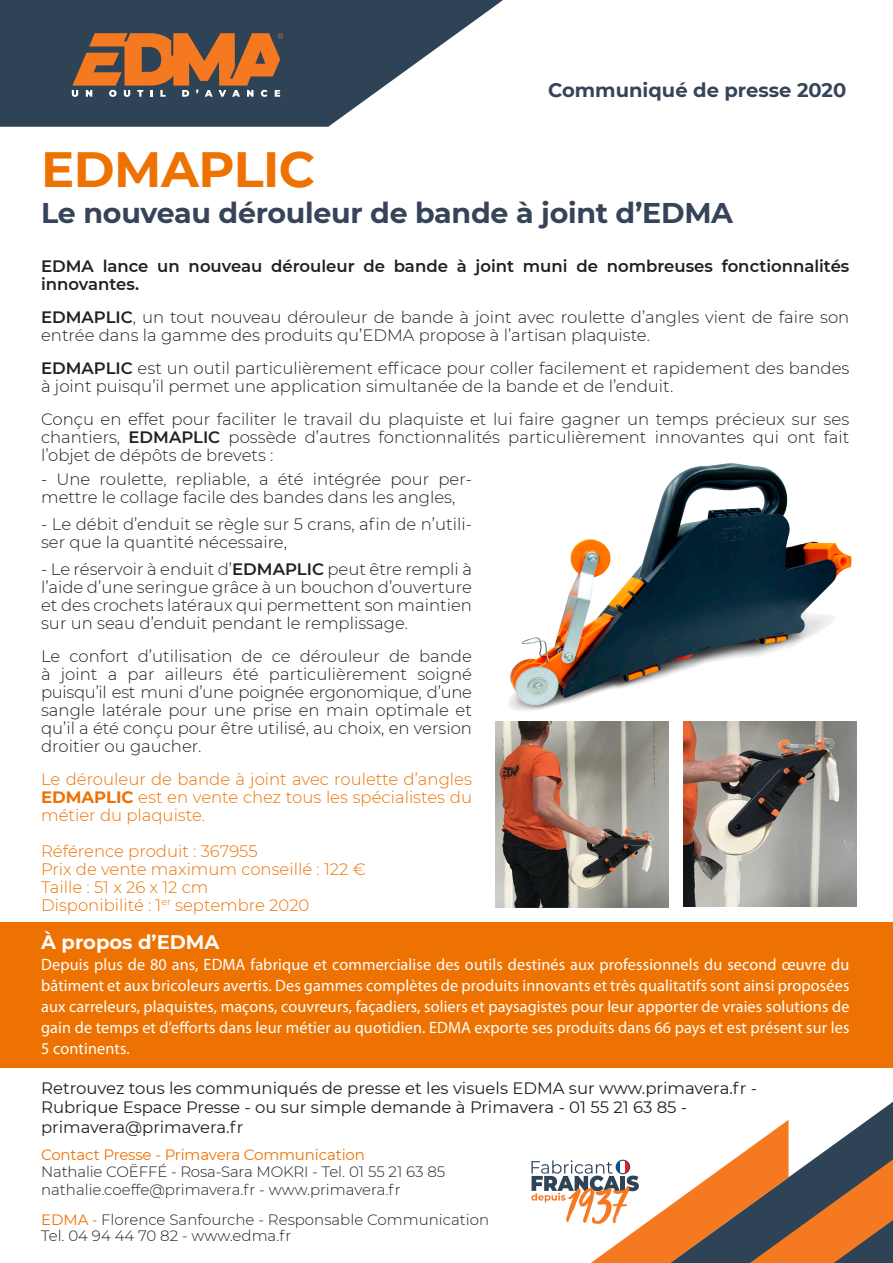
<style>
.page{position:relative;width:893px;height:1263px;background:#fff}
.page>*{position:absolute;margin:0;border:0;box-sizing:border-box;transform-origin:0 0}
.t1{font:700 49.5px "Montserrat";letter-spacing:-.01em;color:#ee7202}
.t2{font:900 45px "Montserrat";letter-spacing:-.01em;color:#2f4357}
.t3{font:700 28.5px "Montserrat";letter-spacing:-.01em;color:#364459}
.t4{font:900 24px/24px "Montserrat";color:#231f20}
.t5{font:700 19.5px "Montserrat";color:#364459}
.t6{font:700 19.5px "Montserrat";color:#fff}
.t7{font:800 16.65px "Montserrat";color:#2f4357}
.t8{font:300 16.5px/18px "Montserrat";color:#231f20}
.t9{font:16.5px/21px "Myriad Pro";letter-spacing:.01em;color:#fff;text-align:justify}
.t10{font:300 16.5px/18px "Montserrat";color:#ee7202;text-align:justify}
.t11{font:16.5px "Montserrat";color:#231f20}
.t12{font:600 16.5px/18px "Montserrat";color:#231f20}
.t13{font:300 15px "Montserrat";color:#231f20}
.t14{font:15px "Montserrat";letter-spacing:-.01em;color:#ee7202}
.t15{font:10.5px "Montserrat";color:#231f20}
.t16{font:9.75px "Montserrat";color:#231f20}
.s1{font-weight:600}
.s2{font-weight:700}
.s3{font-family:"Viva Beautiful";font-weight:400;font-size:34.5px;color:#f47921}
.s4{font-weight:400;color:#ee7202}
.s5{font-family:"Myriad Pro";font-weight:400;color:#ee7202}
</style>
<div class="page">
<div style="left:0;top:923px;width:893px;height:145px;background:#ee7202"></div>
<svg style="left:531px;top:1102px;width:362px;height:161px"></svg>
<svg style="left:616px;top:1160px;width:14px;height:14px"></svg>
<svg style="left:617px;top:1161px;width:4px;height:12px"></svg>
<hr style="left:621px;top:1161px;width:4px;height:12px;background:#fff">
<svg style="left:625px;top:1161px;width:4px;height:12px"></svg>
<svg style="left:0;top:0;width:503px;height:127px;fill:#2f4357"></svg>
<svg style="left:72px;top:33px;width:211px;height:64px;background:#a0663e"></svg>
<img style="left:495px;top:463px;width:362px;height:287px">
<img style="left:495px;top:722px;width:173px;height:185px">
<img style="left:683px;top:722px;width:173px;height:185px">
<p class="t5" style="left:548px;top:76px;width:300px">Communiqué de presse 2020</p>
<p class="t1" style="left:41px;top:134px;width:275px">EDMAPLIC</p>
<p class="t3" style="left:41px;top:192px;width:693px">Le nouveau dérouleur de bande à joint d’EDMA</p>
<p class="t12" style="left:41px;top:256px;width:810px">EDMA lance un nouveau dérouleur de bande à joint muni de nombreuses fonctionnalités innovantes.</p>
<p class="t8" style="left:41px;top:307px;width:810px"><span class="s1">EDMAPLIC</span>, un tout nouveau dérouleur de bande à joint avec roulette d’angles vient de faire son entrée dans la gamme des produits qu’EDMA propose à l’artisan plaquiste.</p>
<p class="t8" style="left:41px;top:358px;width:810px"><span class="s1">EDMAPLIC</span> est un outil particulièrement efficace pour coller facilement et rapidement des bandes à joint puisqu’il permet une application simultanée de la bande et de l’enduit.</p>
<p class="t8" style="left:41px;top:409px;width:810px;text-align:justify">Conçu en effet pour faciliter le travail du plaquiste et lui faire gagner un temps précieux sur ses chantiers, <span class="s1">EDMAPLIC</span> possède d’autres fonctionnalités particulièrement innovantes qui ont fait l’objet de dépôts de brevets :</p>
<p class="t8" style="left:41px;top:469px;width:432px">- Une roulette, repliable, a été intégrée pour per&shy;mettre le collage facile des bandes dans les angles,</p>
<p class="t8" style="left:41px;top:514px;width:432px">- Le débit d’enduit se règle sur 5 crans, afin de n’utili&shy;ser que la quantité nécessaire,</p>
<p class="t8" style="left:41px;top:559px;width:432px;text-align:justify">- Le réservoir à enduit d’<span class="s1">EDMAPLIC</span> peut être rempli à l’aide d’une seringue grâce à un bouchon d’ouverture et des crochets latéraux qui permettent son maintien sur un seau d’enduit pendant le remplissage.</p>
<p class="t8" style="left:41px;top:646px;width:432px;text-align:justify">Le confort d’utilisation de ce dérouleur de bande à joint a par ailleurs été particulièrement soigné puisqu’il est muni d’une poignée ergonomique, d’une sangle latérale pour une prise en main optimale et qu’il a été conçu pour être utilisé, au choix, en version droitier ou gaucher.</p>
<p class="t10" style="left:41px;top:769px;width:432px">Le dérouleur de bande à joint avec roulette d’angles <span class="s2">EDMAPLIC</span> est en vente chez tous les spécialistes du métier du plaquiste.</p>
<p class="t10" style="left:41px;top:841px;width:218px">Référence produit : 367955</p>
<p class="t10" style="left:41px;top:859px;width:326px">Prix de vente maximum conseillé : 122 €</p>
<p class="t10" style="left:41px;top:877px;width:169px">Taille : 51 x 26 x 12 cm</p>
<p class="t10" style="left:41px;top:895px;width:270px">Disponibilité : 1<sup>er</sup> septembre 2020</p>
<p class="t15" style="left:478px;top:325px;width:73px">Réf. : 178055 |</p>
<p class="t2" style="left:478px;top:333px;width:249px">PATCH’UP</p>
<p class="t4" style="left:478px;top:396px;width:283px">Réparateur de plaque de plâtre 15 cm</p>
<p class="t7" style="left:532px;top:373px;width:204px">DISPONIBILITÉ <span class="s3">Fevrier</span></p>
<p class="t16" style="left:532px;top:425px;width:67px">Réf. : 178055 |</p>
<p class="t6" style="left:41px;top:928px;width:180px">À propos d’EDMA</p>
<p class="t9" style="left:41px;top:953px;width:810px">Depuis plus de 80 ans, EDMA fabrique et commercialise des outils destinés aux professionnels du second œuvre du bâtiment et aux bricoleurs avertis. Des gammes complètes de produits innovants et très qualitatifs sont ainsi proposées aux carreleurs, plaquistes, maçons, couvreurs, façadiers, soliers et paysagistes pour leur apporter de vraies solutions de gain de temps et d’efforts dans leur métier au quotidien. EDMA exporte ses produits dans 66 pays et est présent sur les 5 continents.</p>
<p class="t11" style="left:41px;top:1076px;width:717px">Retrouvez tous les communiqués de presse et les visuels EDMA sur www.primavera.fr -</p>
<p class="t11" style="left:41px;top:1096px;width:648px">Rubrique Espace Presse - ou sur simple demande à Primavera - 01 55 21 63 85 -</p>
<p class="t11" style="left:41px;top:1116px;width:204px">primavera@primavera.fr</p>
<p class="t14" style="left:41px;top:1144px;width:325px">Contact Presse - Primavera Communication</p>
<p class="t13" style="left:41px;top:1161px;width:406px">Nathalie COËFFÉ - Rosa-Sara MOKRI - Tel. 01 55 21 63 85</p>
<p class="t13" style="left:41px;top:1179px;width:361px">nathalie.coeffe@primavera.fr - www.primavera.fr</p>
<p class="t13" style="left:41px;top:1209px;width:450px"><span class="s4">EDMA</span> <span class="s5">-</span> Florence Sanfourche - Responsable Communication</p>
<p class="t13" style="left:41px;top:1226px;width:252px">Tel. 04 94 44 70 82 - www.edma.fr</p>
</div>
